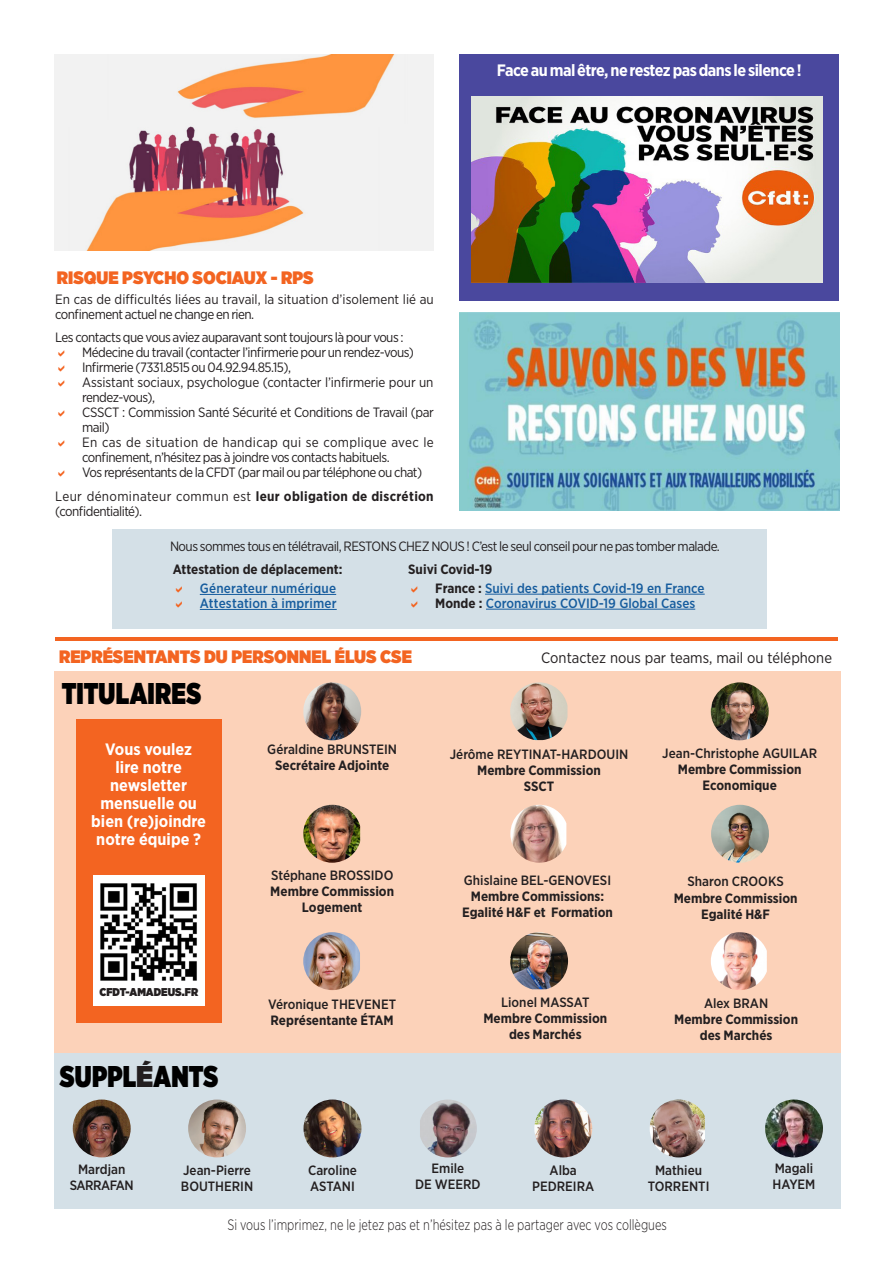
<style>
.page{position:relative;width:893px;height:1263px;background:#fff}
.page>*{position:absolute;margin:0;border:0;box-sizing:border-box;transform-origin:0 0}
.t1{font:900 30px "Gotham Narrow";letter-spacing:.005em;color:#000;scale:.85 1}
.t2{font:900 18px "Gotham Narrow";color:#f36421}
.Paragraphe{font:700 16.5px/18px "Gotham Narrow";color:#fff;text-align:center}
.Paragraphe-2{font:700 16.5px "Gotham Narrow";letter-spacing:-.035em;color:#fff}
.t3{font:300 15px "Gotham Narrow";color:#231f20;scale:.85 1}
.t4{font:15px "Gotham Narrow";color:#231f20}
.Paragraphe-3{font:13.5px/15px "Gotham Narrow";letter-spacing:-.04em;color:#231f20}
.Paragraphe-4{font:700 13.5px "Gotham Narrow";color:#231f20}
.Paragraphe-5{font:500 13.5px "Gotham Narrow";color:#231f20}
.t5{font:500 13.5px "Gotham Narrow";color:#175d9e}
.Paragraphe-6{font:13.5px/15px "Gotham Narrow";color:#231f20}
.Paragraphe-7{font:13.5px/15px "Gotham Narrow";letter-spacing:-.005em;color:#231f20}
.Paragraphe-8{font:500 13.5px "Gotham Narrow";letter-spacing:-.035em;color:#231f20}
.t6{font:900 11.4px "Gotham Narrow";color:#231f20}
.s1{font-weight:700}
.s2{font-weight:700;color:#231f20}
.s3{color:#231f20}
</style>
<div class="page">
<div style="left:54px;top:671px;width:786px;height:382px;background:#fcd2b9"></div>
<div style="left:54px;top:1053px;width:786px;height:156px;background:#d4e0e7"></div>
<div style="left:76px;top:719px;width:145px;height:304px;background:#f36421"></div>
<div style="left:93px;top:875px;width:112px;height:131px;background:#fff"></div>
<img style="left:100px;top:884px;width:97px;height:96px">
<hr style="left:55px;top:638px;width:782px;height:3px;background:#f36421">
<img style="left:303px;top:805px;width:57px;height:58px">
<img style="left:711px;top:682px;width:58px;height:58px;border-radius:29px">
<img style="left:510px;top:932px;width:58px;height:57px">
<img style="left:711px;top:805px;width:58px;height:58px;border-radius:28px">
<img style="left:711px;top:932px;width:56px;height:58px">
<img style="left:303px;top:682px;width:58px;height:58px;border-radius:28px">
<img style="left:510px;top:805px;width:56px;height:58px">
<img style="left:510px;top:682px;width:57px;height:58px">
<img style="left:73px;top:1099px;width:58px;height:58px;border-radius:29px">
<img style="left:534px;top:1099px;width:58px;height:58px;border-radius:29px">
<img style="left:304px;top:1099px;width:57px;height:58px;border-radius:29px">
<img style="left:188px;top:1099px;width:58px;height:58px;border-radius:29px">
<img style="left:650px;top:1099px;width:55px;height:58px">
<img style="left:420px;top:1099px;width:57px;height:58px">
<img style="left:303px;top:932px;width:57px;height:58px">
<img style="left:765px;top:1099px;width:58px;height:58px;border-radius:29px">
<div style="left:112px;top:529px;width:654px;height:100px;background:#d4e0e7"></div>
<hr style="left:200px;top:594px;width:136px;height:1px;background:#175d9e">
<hr style="left:200px;top:609px;width:137px;height:1px;background:#175d9e">
<img style="left:460px;top:313px;width:379px;height:197px">
<img style="left:54px;top:54px;width:380px;height:196px">
<div style="left:460px;top:54px;width:379px;height:246px;background:#4a489e"></div>
<img style="left:471px;top:97px;width:351px;height:185px">
<hr style="left:485px;top:594px;width:220px;height:1px;background:#175d9e">
<hr style="left:486px;top:609px;width:209px;height:1px;background:#175d9e">
<p class="Paragraphe-2" style="left:497px;top:60px;width:306px">Face au mal être, ne restez pas dans le silence !</p>
<p class="t2" style="left:57px;top:265px;width:258px">RISQUE PSYCHO SOCIAUX - RPS</p>
<p class="Paragraphe-6" style="left:55px;top:291px;width:380px">En cas de difficultés liées au travail, la situation d’isolement lié au confinement actuel ne change en rien.</p>
<p class="Paragraphe-3" style="left:55px;top:330px;width:350px">Les contacts que vous aviez auparavant sont toujours là pour vous :</p>
<p class="Paragraphe-3" style="left:82px;top:345px;width:333px">Médecine du travail(contacter l’infirmerie pour un rendez-vous)</p>
<p class="Paragraphe-3" style="left:82px;top:360px;width:210px">Infirmerie (7331.8515 ou 04.92.94.85.15),</p>
<p class="Paragraphe-7" style="left:82px;top:375px;width:353px">Assistant sociaux, psychologue (contacter l’infirmerie pour un rendez-vous),</p>
<p class="Paragraphe-3" style="left:82px;top:405px;width:353px">CSSCT : Commission Santé Sécurité et Conditions de Travail (par mail)</p>
<p class="Paragraphe-3" style="left:82px;top:435px;width:353px">En cas de situation de handicap qui se complique avec le confinement, n’hésitez pas à joindre vos contacts habituels.</p>
<p class="Paragraphe-3" style="left:82px;top:465px;width:341px">Vos représentants de la CFDT (par mail ou par téléphone ou chat)</p>
<p class="Paragraphe-3" style="left:55px;top:488px;width:380px">Leur dénominateur commun est <span class="s1">leur obligation de discrétion </span>(confidentialité).</p>
<p class="Paragraphe-3" style="left:170px;top:539px;width:551px">Nous sommes tous en télétravail, RESTONS CHEZ NOUS ! C’est le seul conseil pour ne pas tomber malade.</p>
<p class="Paragraphe-4" style="left:173px;top:560px;width:171px">Attestation de déplacement:</p>
<p class="t5" style="left:200px;top:580px;width:138px">Génerateur numérique</p>
<p class="t5" style="left:200px;top:595px;width:138px">Attestation à imprimer</p>
<p class="Paragraphe-4" style="left:408px;top:560px;width:86px">Suivi Covid-19</p>
<p class="t5" style="left:435px;top:579px;width:271px"><span class="s2">France :</span> Suivi des patients Covid-19 en France</p>
<p class="t5" style="left:435px;top:594px;width:262px"><span class="s2">Monde :</span> Coronavirus COVID-19 Global Cases</p>
<p class="t2" style="left:59px;top:645px;width:354px">REPRÉSENTANTS DU PERSONNEL ÉLUS CSE</p>
<p class="t4" style="left:541px;top:649px;width:292px">Contactez nous par teams, mail ou téléphone</p>
<p class="t1" style="left:62px;top:673px;width:166px">TITULAIRES</p>
<p class="Paragraphe" style="left:91px;top:740px;width:116px">Vous voulez<br>lire notre newsletter mensuelle ou bien (re)joindre notre équipe ?</p>
<p class="t6" style="left:99px;top:985px;width:100px">CFDT-AMADEUS.FR</p>
<p class="t1" style="left:60px;top:1056px;width:188px">SUPPL<span class="s3">É</span>ANTS</p>
<p class="Paragraphe-5" style="left:267px;top:741px;width:131px">Géraldine BRUNSTEIN</p>
<p class="Paragraphe-4" style="left:275px;top:757px;width:116px">Secrétaire Adjointe</p>
<p class="Paragraphe-5" style="left:271px;top:866px;width:124px">Stéphane BROSSIDO</p>
<p class="Paragraphe-4" style="left:270px;top:882px;width:125px">Membre Commission</p>
<p class="Paragraphe-4" style="left:302px;top:898px;width:62px">Logement</p>
<p class="Paragraphe-5" style="left:268px;top:995px;width:129px">Véronique THEVENET</p>
<p class="Paragraphe-4" style="left:271px;top:1011px;width:125px">Représentante ÉTAM</p>
<p class="Paragraphe-5" style="left:450px;top:745px;width:180px">Jérôme REYTINAT-HARDOUIN</p>
<p class="Paragraphe-4" style="left:477px;top:761px;width:125px">Membre Commission</p>
<p class="Paragraphe-4" style="left:524px;top:777px;width:32px">SSCT</p>
<p class="Paragraphe-5" style="left:464px;top:871px;width:149px">Ghislaine BEL-GENOVESI</p>
<p class="Paragraphe-4" style="left:471px;top:887px;width:135px">Membre Commissions:</p>
<p class="Paragraphe-4" style="left:462px;top:903px;width:152px">Egalité H&amp;F et Formation</p>
<p class="Paragraphe-5" style="left:501px;top:993px;width:90px">Lionel MASSAT</p>
<p class="Paragraphe-4" style="left:483px;top:1009px;width:125px">Membre Commission</p>
<p class="Paragraphe-4" style="left:509px;top:1025px;width:74px">des Marchés</p>
<p class="Paragraphe-5" style="left:662px;top:745px;width:156px">Jean-Christophe AGUILAR</p>
<p class="Paragraphe-4" style="left:678px;top:761px;width:125px">Membre Commission</p>
<p class="Paragraphe-4" style="left:703px;top:777px;width:76px">Economique</p>
<p class="Paragraphe-5" style="left:687px;top:873px;width:98px">Sharon CROOKS</p>
<p class="Paragraphe-4" style="left:674px;top:889px;width:125px">Membre Commission</p>
<p class="Paragraphe-4" style="left:701px;top:905px;width:70px">Egalité H&amp;F</p>
<p class="Paragraphe-5" style="left:704px;top:994px;width:66px">Alex BRAN</p>
<p class="Paragraphe-4" style="left:674px;top:1010px;width:125px">Membre Commission</p>
<p class="Paragraphe-4" style="left:700px;top:1026px;width:74px">des Marchés</p>
<p class="Paragraphe-5" style="left:78px;top:1161px;width:49px">Mardjan</p>
<p class="Paragraphe-8" style="left:70px;top:1177px;width:65px">SARRAFAN</p>
<p class="Paragraphe-5" style="left:183px;top:1162px;width:69px">Jean-Pierre</p>
<p class="Paragraphe-5" style="left:181px;top:1178px;width:74px">BOUTHERIN</p>
<p class="Paragraphe-5" style="left:308px;top:1162px;width:50px">Caroline</p>
<p class="Paragraphe-5" style="left:310px;top:1178px;width:46px">ASTANI</p>
<p class="Paragraphe-5" style="left:431px;top:1160px;width:34px">Emile</p>
<p class="Paragraphe-5" style="left:415px;top:1176px;width:67px">DE WEERD</p>
<p class="Paragraphe-5" style="left:550px;top:1162px;width:29px">Alba</p>
<p class="Paragraphe-5" style="left:532px;top:1178px;width:63px">PEDREIRA</p>
<p class="Paragraphe-5" style="left:655px;top:1162px;width:48px">Mathieu</p>
<p class="Paragraphe-5" style="left:648px;top:1178px;width:63px">TORRENTI</p>
<p class="Paragraphe-5" style="left:775px;top:1160px;width:40px">Magali</p>
<p class="Paragraphe-5" style="left:773px;top:1176px;width:44px">HAYEM</p>
<p class="t3" style="left:227px;top:1216px;width:518px">Si vous l’imprimez, ne le jetez pas et n’hésitez pas à le partager avec vos collègues</p>
</div>
